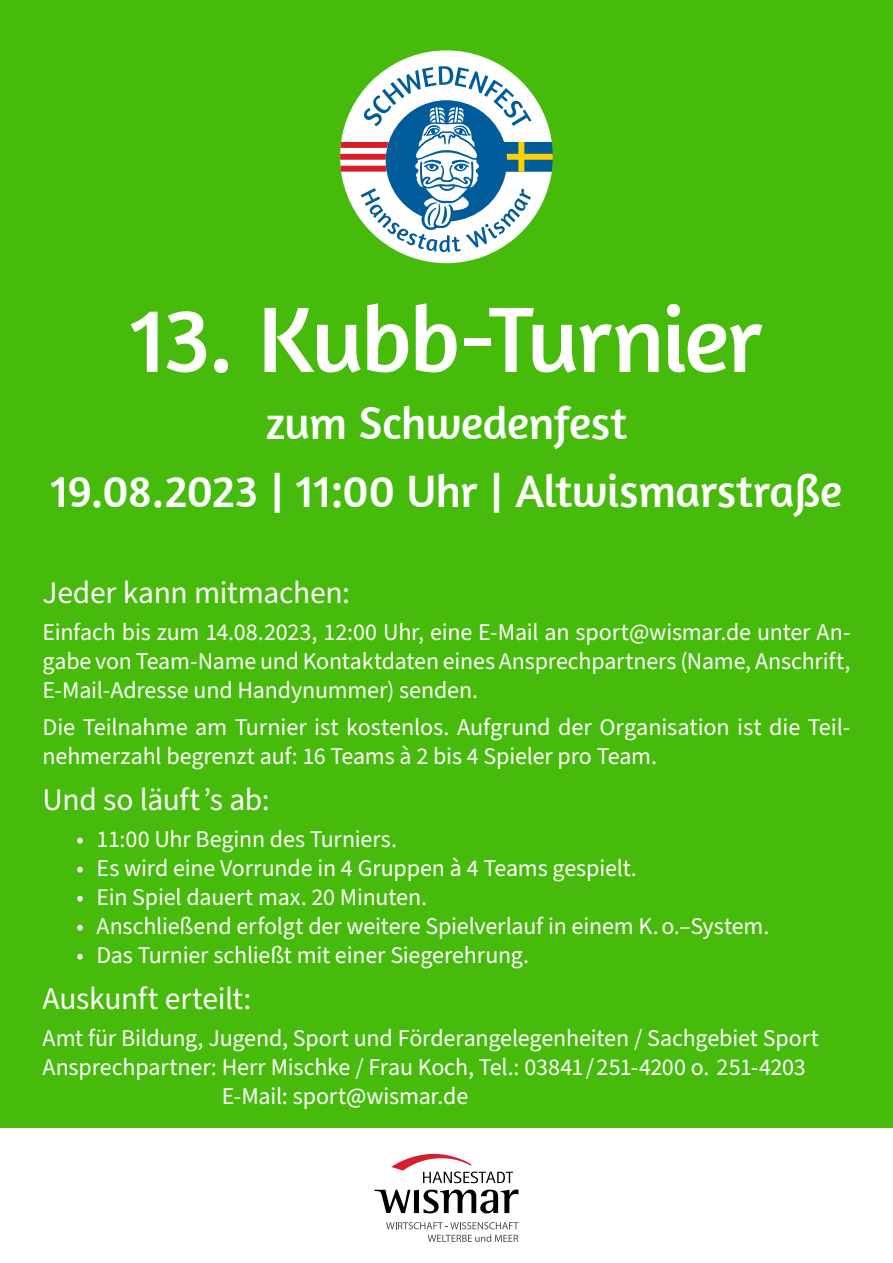
<style>
.page{position:relative;width:893px;height:1263px;background:#fff}
.page>*{position:absolute;margin:0;border:0;box-sizing:border-box;transform-origin:0 0}
.t1{font:94.5px "Amaranth";letter-spacing:-.02em;color:#fff}
.t2{font:46.5px/67.5px "Amaranth";letter-spacing:-.01em;color:#fff;text-align:center}
.t3{font:31.5px "Source Sans Pro";letter-spacing:-.01em;color:#fff}
.t4{font:24px/28.8px "Source Sans Pro";letter-spacing:-.005em;color:#fff;text-align:justify}
</style>
<div class="page">
<div style="left:0;top:0;width:893px;height:1128px;background:#47bb0b"></div>
<svg style="left:391px;top:50px;width:111px;height:213px;fill:#fff"></svg>
<svg style="left:340px;top:66px;width:213px;height:186px;background:#97bfb5"></svg>
<svg style="left:374px;top:1189px;width:144px;height:25px"></svg>
<svg style="left:386px;top:1222px;width:132px;height:20px"></svg>
<svg style="left:391px;top:1154px;width:122px;height:29px"></svg>
<h1 class="t1" style="left:131px;top:284px;width:633px">13. Kubb-Turnier</h1>
<h2 class="t2" style="left:51px;top:389px;width:792px">zum Schwedenfest<br>19.08.2023 | 11:00 Uhr | Altwismarstraße</h2>
<h3 class="t3" style="left:43px;top:571px;width:309px">Jeder kann mitmachen:</h3>
<p class="t4" style="left:43px;top:618px;width:809px">Einfach bis zum 14.08.2023, 12:00 Uhr, eine E-Mail an sport@wismar.de unter An&shy;gabe von Team-Name und Kontaktdaten eines Ansprechpartners (Name, Anschrift, E-Mail-Adresse und Handynummer) senden.</p>
<p class="t4" style="left:43px;top:713px;width:807px">Die Teilnahme am Turnier ist kostenlos. Aufgrund der Organisation ist die Teil&shy;nehmerzahl begrenzt auf: 16 Teams à 2 bis 4 Spieler pro Team.</p>
<h3 class="t3" style="left:43px;top:779px;width:229px">Und so läuft ’s ab:</h3>
<p class="t4" style="left:77px;top:826px;width:322px">• 11:00 Uhr Beginn des Turniers.</p>
<p class="t4" style="left:77px;top:855px;width:562px">• Es wird eine Vorrunde in 4 Gruppen à 4 Teams gespielt.</p>
<p class="t4" style="left:77px;top:883px;width:352px">• Ein Spiel dauert max. 20 Minuten.</p>
<p class="t4" style="left:77px;top:912px;width:694px">• Anschließend erfolgt der weitere Spielverlauf in einem K. o.–System.</p>
<p class="t4" style="left:77px;top:941px;width:454px">• Das Turnier schließt mit einer Siegerehrung.</p>
<h3 class="t3" style="left:43px;top:977px;width:210px">Auskunft erteilt:</h3>
<p class="t4" style="left:43px;top:1025px;width:778px">Amt für Bildung, Jugend, Sport und Förderangelegenheiten / Sachgebiet Sport</p>
<p class="t4" style="left:43px;top:1053px;width:765px">Ansprechpartner: Herr Mischke / Frau Koch, Tel.: 03841 / 251-4200 o. 251-4203</p>
<p class="t4" style="left:222px;top:1082px;width:248px">E-Mail: sport@wismar.de</p>
</div>
